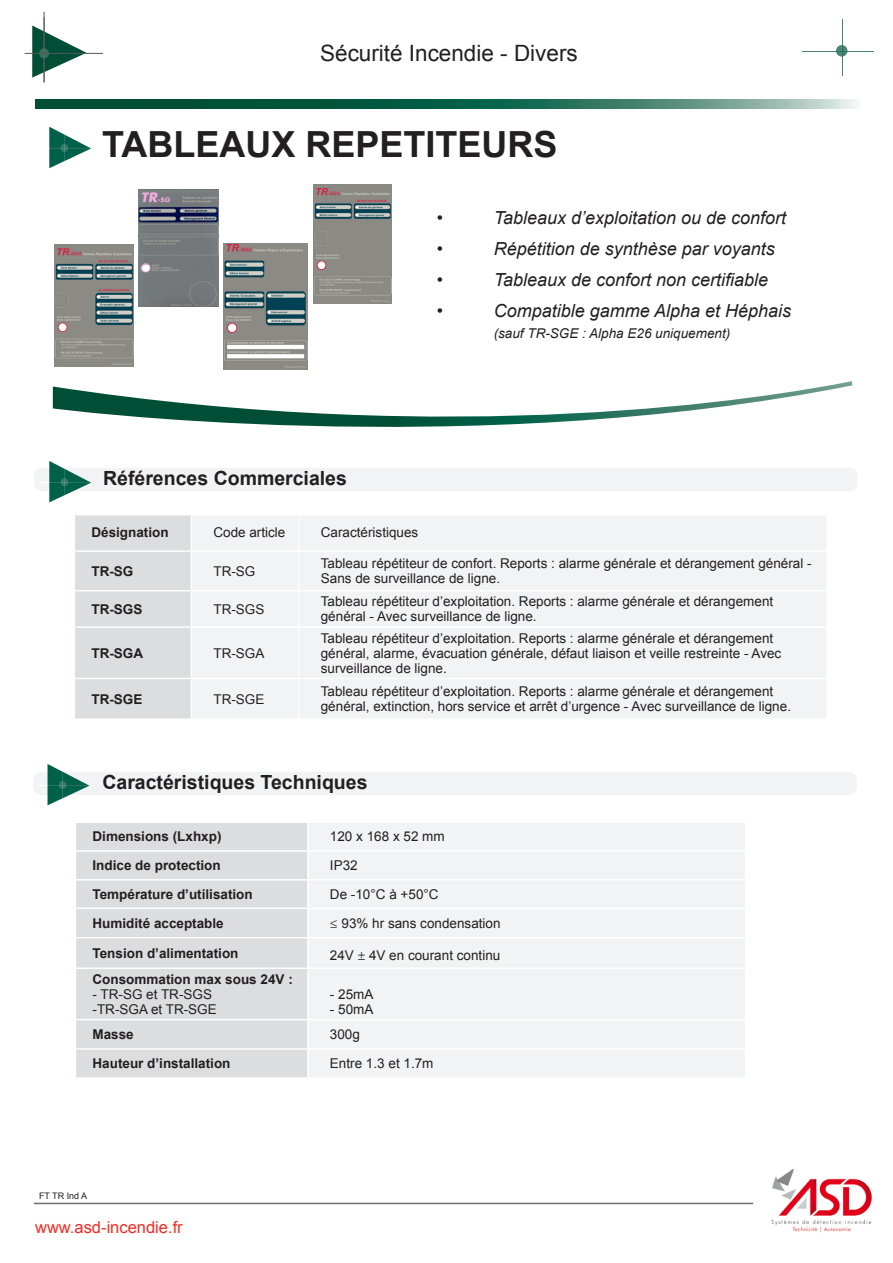
<style>
.page{position:relative;width:893px;height:1263px;background:#fff}
.page>*{position:absolute;margin:0;border:0;box-sizing:border-box;transform-origin:0 0}
.t1{font:700 36px "Arial";color:#231f20}
.t2{font:22.5px "Arial";color:#231f20}
.t3{font:700 19.5px "Arial";color:#231f20}
.t4{font:italic 18px "Arial";color:#231f20}
.t5{font:16.5px "Arial";color:#ee2d29}
.t6{font:13.5px/15px "Arial";color:#231f20}
.t7{font:700 13.5px "Arial";color:#231f20}
.t8{font:italic 13.5px "Arial";color:#231f20}
.t9{font:9px "Arial";color:#231f20}
.s1{font-family:"Minion Pro"}
.s2{font-family:"Kalinga"}
</style>
<div class="page">
<img style="left:138px;top:189px;width:80px;height:118px">
<img style="left:314px;top:185px;width:77px;height:118px">
<img style="left:54px;top:244px;width:80px;height:123px">
<img style="left:224px;top:243px;width:84px;height:126px">
<svg style="left:32px;top:26px;width:55px;height:52px"></svg>
<div style="left:34px;top:468px;width:823px;height:23px;background:#f2f3f4;border-radius:9px"></div>
<div style="left:35px;top:1221px;width:153px;height:13px;background:#fffefb"></div>
<img style="left:771px;top:1169px;width:101px;height:64px">
<hr style="left:34px;top:1203px;width:719px;height:1px;background:#6c6d70">
<svg style="left:39px;top:48px;width:10px;height:10px"></svg>
<hr style="left:44px;top:12px;width:1px;height:71px;background:#57585a">
<hr style="left:25px;top:53px;width:78px;height:1px;background:#57585a">
<svg style="left:35px;top:100px;width:822px;height:9px"></svg>
<hr style="left:842px;top:19px;width:1px;height:56px;background:#4a8470">
<hr style="left:802px;top:51px;width:72px;height:1px;background:#4a8470">
<svg style="left:836px;top:45px;width:11px;height:12px"></svg>
<svg style="left:49px;top:126px;width:42px;height:43px"></svg>
<svg style="left:40px;top:461px;width:51px;height:42px"></svg>
<div style="left:75px;top:515px;width:116px;height:203px;background:#dcdddf"></div>
<div style="left:192px;top:516px;width:634px;height:202px;background:#f2f3f4"></div>
<hr style="left:75px;top:550px;width:116px;height:2px;background:#fff">
<hr style="left:191px;top:550px;width:107px;height:2px;background:#fff">
<hr style="left:299px;top:550px;width:528px;height:2px;background:#fff">
<hr style="left:75px;top:590px;width:116px;height:1px;background:#fff">
<hr style="left:191px;top:590px;width:107px;height:1px;background:#fff">
<hr style="left:299px;top:590px;width:528px;height:1px;background:#fff">
<hr style="left:75px;top:626px;width:116px;height:2px;background:#fff">
<hr style="left:191px;top:626px;width:107px;height:2px;background:#fff">
<hr style="left:299px;top:626px;width:528px;height:2px;background:#fff">
<hr style="left:75px;top:678px;width:116px;height:1px;background:#fff">
<hr style="left:191px;top:678px;width:107px;height:1px;background:#fff">
<hr style="left:299px;top:678px;width:528px;height:1px;background:#fff">
<hr style="left:298px;top:515px;width:1px;height:36px;background:#fff">
<hr style="left:298px;top:551px;width:1px;height:40px;background:#fff">
<hr style="left:298px;top:591px;width:1px;height:36px;background:#fff">
<hr style="left:298px;top:627px;width:1px;height:51px;background:#fff">
<hr style="left:298px;top:678px;width:1px;height:40px;background:#fff">
<div style="left:76px;top:823px;width:231px;height:254px;background:#dcdddf"></div>
<div style="left:309px;top:823px;width:436px;height:254px;background:#f2f3f4"></div>
<hr style="left:76px;top:850px;width:232px;height:2px;background:#fff">
<hr style="left:308px;top:850px;width:437px;height:2px;background:#fff">
<hr style="left:76px;top:879px;width:232px;height:1px;background:#fff">
<hr style="left:308px;top:879px;width:437px;height:1px;background:#fff">
<hr style="left:76px;top:907px;width:232px;height:2px;background:#fff">
<hr style="left:308px;top:907px;width:437px;height:2px;background:#fff">
<hr style="left:76px;top:937px;width:232px;height:1px;background:#fff">
<hr style="left:308px;top:937px;width:437px;height:1px;background:#fff">
<hr style="left:76px;top:967px;width:232px;height:2px;background:#fff">
<hr style="left:308px;top:967px;width:437px;height:2px;background:#fff">
<hr style="left:76px;top:1019px;width:232px;height:1px;background:#fff">
<hr style="left:308px;top:1019px;width:437px;height:1px;background:#fff">
<hr style="left:76px;top:1048px;width:232px;height:2px;background:#fff">
<hr style="left:308px;top:1048px;width:437px;height:2px;background:#fff">
<div style="left:33px;top:772px;width:824px;height:23px;background:#f2f3f4;border-radius:9px"></div>
<svg style="left:38px;top:764px;width:52px;height:42px"></svg>
<svg style="left:53px;top:381px;width:799px;height:82px"></svg>
<p class="t2" style="left:320px;top:38px;width:259px">Sécurité Incendie - Divers</p>
<p class="t1" style="left:102px;top:120px;width:457px">TABLEAUX REPETITEURS</p>
<p class="t3" style="left:103px;top:465px;width:245px">Références Commerciales</p>
<p class="t4" style="left:437px;top:206px;width:8px">•</p>
<p class="t4" style="left:494px;top:206px;width:294px">Tableaux d’exploitation ou de confort</p>
<p class="t4" style="left:437px;top:237px;width:8px">•</p>
<p class="t4" style="left:494px;top:237px;width:283px">Répétition de synthèse par voyants</p>
<p class="t4" style="left:437px;top:268px;width:8px">•</p>
<p class="t4" style="left:494px;top:268px;width:276px">Tableaux de confort non certifiable</p>
<p class="t4" style="left:437px;top:299px;width:8px">•</p>
<p class="t4" style="left:494px;top:299px;width:299px">Compatible gamme Alpha et Héphais</p>
<p class="t8" style="left:494px;top:324px;width:238px">(sauf TR-SGE : Alpha E26 uniquement)</p>
<p class="t7" style="left:91px;top:524px;width:79px">Désignation</p>
<p class="t6" style="left:213px;top:525px;width:74px">Code article</p>
<p class="t6" style="left:321px;top:525px;width:99px">Caractéristiques</p>
<p class="t7" style="left:91px;top:562px;width:43px">TR-SG</p>
<p class="t6" style="left:213px;top:564px;width:43px">TR-SG</p>
<p class="t6" style="left:321px;top:556px;width:492px">Tableau répétiteur de confort. Reports : alarme générale et dérangement général -<br>Sans de surveillance de ligne.</p>
<p class="t7" style="left:91px;top:600px;width:53px">TR-SGS</p>
<p class="t6" style="left:213px;top:602px;width:53px">TR-SGS</p>
<p class="t6" style="left:321px;top:594px;width:454px">Tableau répétiteur d’exploitation. Reports : alarme générale et dérangement général - Avec surveillance de ligne.</p>
<p class="t7" style="left:91px;top:644px;width:53px">TR-SGA</p>
<p class="t6" style="left:213px;top:646px;width:53px">TR-SGA</p>
<p class="t6" style="left:321px;top:631px;width:462px">Tableau répétiteur d’exploitation. Reports : alarme générale et dérangement général, alarme, évacuation générale, défaut liaison et veille restreinte - Avec surveillance de ligne.</p>
<p class="t7" style="left:91px;top:690px;width:53px">TR-SGE</p>
<p class="t6" style="left:213px;top:692px;width:53px">TR-SGE</p>
<p class="t6" style="left:321px;top:684px;width:472px">Tableau répétiteur d’exploitation. Reports : alarme générale et dérangement général, extinction, hors service et arrêt d’urgence - Avec surveillance de ligne.</p>
<p class="t3" style="left:102px;top:769px;width:267px">Caractéristiques Techniques</p>
<p class="t7" style="left:93px;top:827px;width:131px">Dimensions (Lxhxp)</p>
<p class="t6" style="left:330px;top:829px;width:116px">120 x 168 x 52 mm</p>
<p class="t7" style="left:93px;top:856px;width:130px">Indice de protection</p>
<p class="t6" style="left:330px;top:858px;width:29px">IP32</p>
<p class="t7" style="left:93px;top:885px;width:162px">Température d’utilisation</p>
<p class="t6" style="left:330px;top:887px;width:110px">De -10°C à +50°C</p>
<p class="t7" style="left:93px;top:914px;width:133px">Humidité acceptable</p>
<p class="t6" style="left:330px;top:916px;width:172px"><span class="s1">≤</span> 93% hr sans condensation</p>
<p class="t7" style="left:93px;top:944px;width:148px">Tension d’alimentation</p>
<p class="t6" style="left:330px;top:947px;width:172px">24V <span class="s2">±</span> 4V en courant continu</p>
<p class="t7" style="left:93px;top:970px;width:202px">Consommation max sous 24V :</p>
<p class="t6" style="left:93px;top:987px;width:121px">- TR-SG et TR-SGS</p>
<p class="t6" style="left:93px;top:1002px;width:126px">-TR-SGA et TR-SGE</p>
<p class="t6" style="left:330px;top:987px;width:45px">- 25mA</p>
<p class="t6" style="left:330px;top:1002px;width:45px">- 50mA</p>
<p class="t7" style="left:93px;top:1025px;width:43px">Masse</p>
<p class="t6" style="left:330px;top:1027px;width:32px">300g</p>
<p class="t7" style="left:93px;top:1055px;width:140px">Hauteur d’installation</p>
<p class="t6" style="left:330px;top:1056px;width:105px">Entre 1.3 et 1.7m</p>
<p class="t9" style="left:39px;top:1189px;width:50px">FT TR Ind A</p>
<p class="t5" style="left:35px;top:1216px;width:149px">www.asd-incendie.fr</p>
</div>
